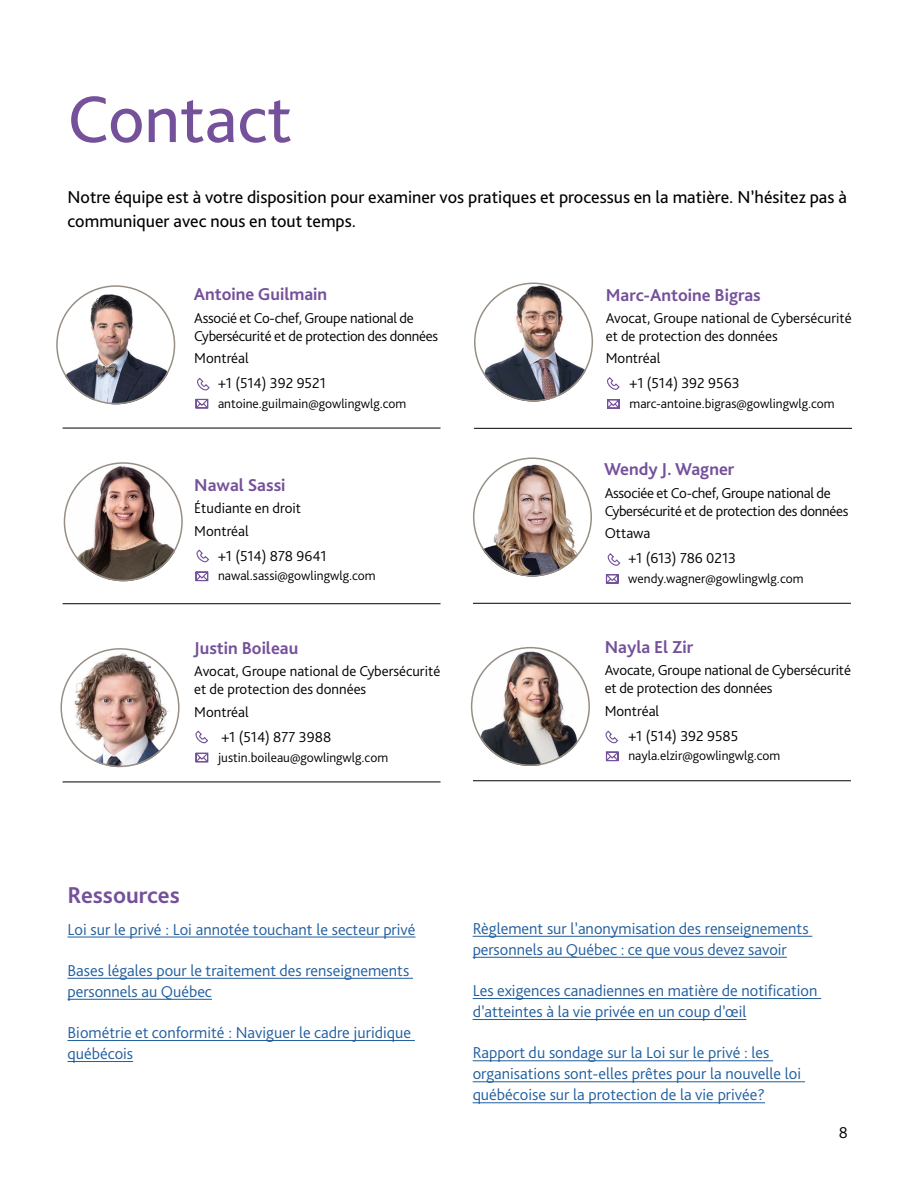
<style>
.page{position:relative;width:918px;height:1188px;background:#fff}
.page>*{position:absolute;margin:0;border:0;box-sizing:border-box;transform-origin:0 0}
.t1{font:69px "GWLG Bliss";color:#74519a}
.t2{font:700 24px "GWLG Bliss";color:#74519a}
.t3{font:18px/24px "GWLG Bliss";color:#000}
.t4{font:700 18px "GWLG Bliss";color:#74519a}
.t5{font:300 16.5px/21px "GWLG Bliss";color:#215e9e}
.t6{font:300 16.5px "GWLG Bliss";color:#000}
.t7{font:300 15px/18px "GWLG Bliss";letter-spacing:-.01em;color:#000}
.t8{font:300 13.5px "GWLG Bliss";color:#000}
</style>
<div class="page">
<hr style="left:68px;top:937px;width:348px;height:1px;background:#215e9e">
<hr style="left:68px;top:978px;width:345px;height:1px;background:#215e9e">
<hr style="left:68px;top:999px;width:144px;height:1px;background:#215e9e">
<hr style="left:68px;top:1040px;width:347px;height:1px;background:#215e9e">
<hr style="left:68px;top:1061px;width:65px;height:1px;background:#215e9e">
<hr style="left:473px;top:936px;width:339px;height:1px;background:#215e9e">
<hr style="left:473px;top:957px;width:314px;height:1px;background:#215e9e">
<hr style="left:473px;top:998px;width:348px;height:1px;background:#215e9e">
<hr style="left:473px;top:1019px;width:273px;height:1px;background:#215e9e">
<hr style="left:473px;top:1060px;width:300px;height:1px;background:#215e9e">
<hr style="left:473px;top:1081px;width:332px;height:1px;background:#215e9e">
<hr style="left:473px;top:1102px;width:292px;height:1px;background:#215e9e">
<hr style="left:63px;top:428px;width:378px;height:1px;background:#000">
<img style="left:59px;top:293px;width:116px;height:111px">
<div style="left:56px;top:285px;width:119px;height:119px;border:2px solid #978f85;border-radius:50%"></div>
<svg style="left:196px;top:549px;width:14px;height:14px"></svg>
<svg style="left:195px;top:398px;width:14px;height:11px"></svg>
<hr style="left:63px;top:603px;width:378px;height:1px;background:#000">
<svg style="left:195px;top:571px;width:14px;height:11px"></svg>
<hr style="left:474px;top:428px;width:378px;height:1px;background:#000">
<img style="left:474px;top:283px;width:119px;height:119px;border-radius:60px">
<div style="left:474px;top:283px;width:119px;height:119px;border:2px solid #978f85;border-radius:50%"></div>
<svg style="left:607px;top:377px;width:13px;height:13px"></svg>
<svg style="left:607px;top:399px;width:13px;height:10px"></svg>
<hr style="left:473px;top:603px;width:378px;height:1px;background:#000">
<img style="left:473px;top:457px;width:119px;height:120px;border-radius:60px">
<div style="left:473px;top:457px;width:119px;height:120px;border:2px solid #978f85;border-radius:50%"></div>
<svg style="left:605px;top:574px;width:14px;height:10px"></svg>
<hr style="left:473px;top:780px;width:378px;height:1px;background:#000">
<img style="left:471px;top:647px;width:119px;height:119px;border-radius:60px">
<div style="left:471px;top:647px;width:119px;height:119px;border:2px solid #978f85;border-radius:50%"></div>
<svg style="left:605px;top:751px;width:14px;height:11px"></svg>
<img style="left:64px;top:462px;width:119px;height:119px;border-radius:60px">
<div style="left:64px;top:462px;width:119px;height:119px;border:2px solid #978f85;border-radius:50%"></div>
<svg style="left:197px;top:377px;width:13px;height:14px"></svg>
<svg style="left:607px;top:553px;width:14px;height:13px"></svg>
<svg style="left:605px;top:730px;width:14px;height:14px"></svg>
<hr style="left:63px;top:782px;width:378px;height:1px;background:#000">
<img style="left:63px;top:651px;width:114px;height:116px">
<div style="left:60px;top:648px;width:120px;height:119px;border:2px solid #978f85;border-radius:50%"></div>
<svg style="left:195px;top:752px;width:14px;height:11px"></svg>
<svg style="left:195px;top:730px;width:14px;height:14px"></svg>
<h1 class="t1" style="left:68px;top:76px;width:226px">Contact</h1>
<p class="t3" style="left:68px;top:185px;width:781px">Notre équipe est à votre disposition pour examiner vos pratiques et processus en la matière. N’hésitez pas à communiquer avec nous en tout temps.</p>
<p class="t4" style="left:194px;top:283px;width:135px">Antoine Guilmain</p>
<p class="t7" style="left:194px;top:309px;width:245px">Associé et Co-chef, Groupe national de<br>Cybersécurité et de protection des données</p>
<p class="t7" style="left:218px;top:345px;width:109px;line-height:25.3px;text-indent:-24px">Montréal<br>+1 (514) 392 9521</p>
<p class="t8" style="left:218px;top:395px;width:190px">antoine.guilmain@gowlingwlg.com</p>
<p class="t4" style="left:194px;top:474px;width:93px">Nawal Sassi</p>
<p class="t7" style="left:194px;top:497px;width:108px;line-height:22.4px">Étudiante en droit<br>Montréal</p>
<p class="t7" style="left:218px;top:547px;width:110px">+1 (514) 878 9641</p>
<p class="t8" style="left:218px;top:568px;width:159px">nawal.sassi@gowlingwlg.com</p>
<p class="t4" style="left:194px;top:637px;width:106px">Justin Boileau</p>
<p class="t7" style="left:194px;top:662px;width:247px">Avocat, Groupe national de Cybersécurité et de protection des données</p>
<p class="t7" style="left:221px;top:699px;width:111px;line-height:25.3px;text-indent:-27px">Montréal<br>+1 (514) 877 3988</p>
<p class="t8" style="left:218px;top:749px;width:172px">justin.boileau@gowlingwlg.com</p>
<p class="t4" style="left:606px;top:283px;width:157px">Marc-Antoine Bigras</p>
<p class="t7" style="left:606px;top:309px;width:247px">Avocat, Groupe national de Cybersécurité et de protection des données</p>
<p class="t7" style="left:630px;top:345px;width:112px;line-height:25.3px;text-indent:-24px">Montréal<br>+1 (514) 392 9563</p>
<p class="t8" style="left:630px;top:395px;width:207px">marc-antoine.bigras@gowlingwlg.com</p>
<p class="t4" style="left:604px;top:458px;width:132px">Wendy J. Wagner</p>
<p class="t7" style="left:605px;top:484px;width:245px">Associée et Co-chef, Groupe national de<br>Cybersécurité et de protection des données</p>
<p class="t7" style="left:628px;top:520px;width:109px;line-height:25.3px;text-indent:-24px">Ottawa<br>+1 (613) 786 0213</p>
<p class="t8" style="left:628px;top:570px;width:177px">wendy.wagner@gowlingwlg.com</p>
<p class="t4" style="left:605px;top:636px;width:90px">Nayla El Zir</p>
<p class="t7" style="left:605px;top:661px;width:248px">Avocate, Groupe national de Cybersécurité et de protection des données</p>
<p class="t7" style="left:628px;top:698px;width:111px;line-height:25.3px;text-indent:-24px">Montréal<br>+1 (514) 392 9585</p>
<p class="t8" style="left:628px;top:748px;width:153px">nayla.elzir@gowlingwlg.com</p>
<h2 class="t2" style="left:68px;top:880px;width:114px">Ressources</h2>
<p class="t5" style="left:68px;top:919px;width:350px">Loi sur le privé : Loi annotée touchant le secteur privé</p>
<p class="t5" style="left:68px;top:960px;width:343px">Bases légales pour le traitement des renseignements personnels au Québec</p>
<p class="t5" style="left:68px;top:1022px;width:345px">Biométrie et conformité : Naviguer le cadre juridique québécois</p>
<p class="t5" style="left:473px;top:918px;width:337px">Règlement sur l’anonymisation des renseignements personnels au Québec : ce que vous devez savoir</p>
<p class="t5" style="left:473px;top:980px;width:346px">Les exigences canadiennes en matière de notification d’atteintes à la vie privée en un coup d’œil</p>
<p class="t5" style="left:473px;top:1042px;width:330px">Rapport du sondage sur la Loi sur le privé : les organisations sont-elles prêtes pour la nouvelle loi québécoise sur la protection de la vie privée?</p>
<p class="t6" style="left:839px;top:1122px;width:11px">8</p>
</div>
